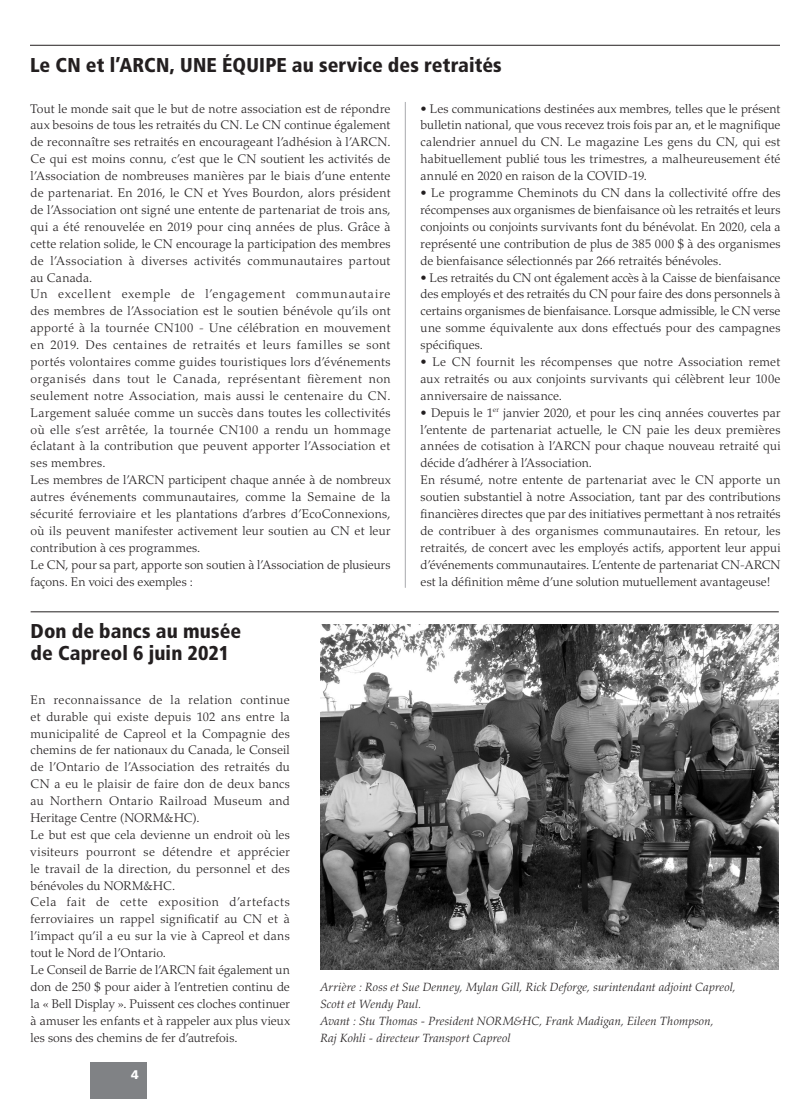
<style>
.page{position:relative;width:810px;height:1099px;background:#fff}
.page>*{position:absolute;margin:0;border:0;box-sizing:border-box;transform-origin:0 0}
.Heading_Rule_above{font:900 condensed 20px/21.9px "Frutiger LT Std";letter-spacing:.005em;color:#231f20}
.Regular_Text{font:300 12.5px/16.9px "Palatino LT Std";letter-spacing:.01em;color:#231f20;text-align:justify}
.t1{font:900 12.5px "Frutiger LT Std";color:#fff}
.Photo_caption{font:italic 300 11.88px/16.9px "Palatino LT Std";letter-spacing:.015em;color:#231f20}
</style>
<div class="page">
<div style="left:90px;top:1061px;width:57px;height:37px;background:#808285"></div>
<hr style="left:30px;top:45px;width:750px;height:1px;background:#231f20">
<hr style="left:31px;top:611px;width:748px;height:1px;background:#231f20">
<hr style="left:405px;top:102px;width:1px;height:485px;background:#a8a9ad">
<img style="left:320px;top:624px;width:459px;height:345px">
<p class="Heading_Rule_above" style="left:30px;top:54px;width:473px">Le CN et l’ARCN, UNE ÉQUIPE au service des retraités</p>
<p class="Regular_Text" style="left:31px;top:100px;width:362px">Tout le monde sait que le but de notre association est de répondre aux besoins de tous les retraités du CN. Le CN continue également de reconnaître ses retraités en encourageant l’adhésion à l’ARCN.<br>Ce qui est moins connu, c’est que le CN soutient les activités de l’Association de nombreuses manières par le biais d’une entente de partenariat. En 2016, le CN et Yves Bourdon, alors président de l’Association ont signé une entente de partenariat de trois ans, qui a été renouvelée en 2019 pour cinq années de plus. Grâce à cette relation solide, le CN encourage la participation des membres de l’Association à diverses activités communautaires partout au Canada.</p>
<p class="Regular_Text" style="left:31px;top:286px;width:362px">Un excellent exemple de l’engagement communautaire des membres de l’Association est le soutien bénévole qu’ils ont apporté à la tournée CN100 - Une célébration en mouvement en 2019. Des centaines de retraités et leurs familles se sont portés volontaires comme guides touristiques lors d’événements organisés dans tout le Canada, représentant fièrement non seulement notre Association, mais aussi le centenaire du CN.<br>Largement saluée comme un succès dans toutes les collectivités où elle s’est arrêtée, la tournée CN100 a rendu un hommage éclatant à la contribution que peuvent apporter l’Association et ses membres.</p>
<p class="Regular_Text" style="left:31px;top:471px;width:362px">Les membres de l’ARCN participent chaque année à de nombreux autres événements communautaires, comme la Semaine de la sécurité ferroviaire et les plantations d’arbres d’EcoConnexions, où ils peuvent manifester activement leur soutien au CN et leur contribution à ces programmes.</p>
<p class="Regular_Text" style="left:31px;top:556px;width:361px">Le CN, pour sa part, apporte son soutien à l’Association de plusieurs façons. En voici des exemples :</p>
<p class="Heading_Rule_above" style="left:31px;top:620px;width:212px">Don de bancs au musée de Capreol 6 juin 2021</p>
<p class="Regular_Text" style="left:421px;top:100px;width:362px">• Les communications destinées aux membres, telles que le présent bulletin national, que vous recevez trois fois par an, et le magnifique calendrier annuel du CN. Le magazine Les gens du CN, qui est habituellement publié tous les trimestres, a malheureusement été annulé en 2020 en raison de la COVID-19.</p>
<p class="Regular_Text" style="left:421px;top:184px;width:362px">• Le programme Cheminots du CN dans la collectivité offre des récompenses aux organismes de bienfaisance où les retraités et leurs conjoints ou conjoints survivants font du bénévolat. En 2020, cela a représenté une contribution de plus de 385 000 $ à des organismes de bienfaisance sélectionnés par 266 retraités bénévoles.</p>
<p class="Regular_Text" style="left:421px;top:269px;width:362px">• Les retraités du CN ont également accès à la Caisse de bienfaisance des employés et des retraités du CN pour faire des dons personnels à certains organismes de bienfaisance. Lorsque admissible, le CN verse une somme équivalente aux dons effectués pour des campagnes spécifiques.</p>
<p class="Regular_Text" style="left:421px;top:353px;width:362px">• Le CN fournit les récompenses que notre Association remet aux retraités ou aux conjoints survivants qui célèbrent leur 100e anniversaire de naissance.</p>
<p class="Regular_Text" style="left:421px;top:404px;width:362px">• Depuis le 1<sup>er</sup> janvier 2020, et pour les cinq années couvertes par l’entente de partenariat actuelle, le CN paie les deux premières années de cotisation à l’ARCN pour chaque nouveau retraité qui décide d’adhérer à l’Association.</p>
<p class="Regular_Text" style="left:421px;top:471px;width:362px">En résumé, notre entente de partenariat avec le CN apporte un soutien substantiel à notre Association, tant par des contributions financières directes que par des initiatives permettant à nos retraités de contribuer à des organismes communautaires. En retour, les retraités, de concert avec les employés actifs, apportent leur appui d’événements communautaires. L’entente de partenariat CN-ARCN est la définition même d’une solution mutuellement avantageuse!</p>
<p class="Regular_Text" style="left:31px;top:691px;width:261px">En reconnaissance de la relation continue et durable qui existe depuis 102 ans entre la municipalité de Capreol et la Compagnie des chemins de fer nationaux du Canada, le Conseil de l’Ontario de l’Association des retraités du CN a eu le plaisir de faire don de deux bancs au Northern Ontario Railroad Museum and Heritage Centre (NORM&amp;HC).</p>
<p class="Regular_Text" style="left:31px;top:826px;width:261px">Le but est que cela devienne un endroit où les visiteurs pourront se détendre et apprécier le travail de la direction, du personnel et des bénévoles du NORM&amp;HC.</p>
<p class="Regular_Text" style="left:31px;top:893px;width:261px">Cela fait de cette exposition d’artefacts ferroviaires un rappel significatif au CN et à l’impact qu’il a eu sur la vie à Capreol et dans tout le Nord de l’Ontario.</p>
<p class="Regular_Text" style="left:31px;top:961px;width:261px">Le Conseil de Barrie de l’ARCN fait également un don de 250 $ pour aider à l’entretien continu de la « Bell Display ». Puissent ces cloches continuer à amuser les enfants et à rappeler aux plus vieux les sons des chemins de fer d’autrefois.</p>
<p class="t1" style="left:131px;top:1066px;width:9px">4</p>
<p class="Photo_caption" style="left:320px;top:978px;width:417px">Arrière : Ross et Sue Denney, Mylan Gill, Rick Deforge, surintendant adjoint Capreol, Scott et Wendy Paul.<br>Avant : Stu Thomas - President NORM&amp;HC, Frank Madigan, Eileen Thompson,<br>Raj Kohli - directeur Transport Capreol</p>
</div>
